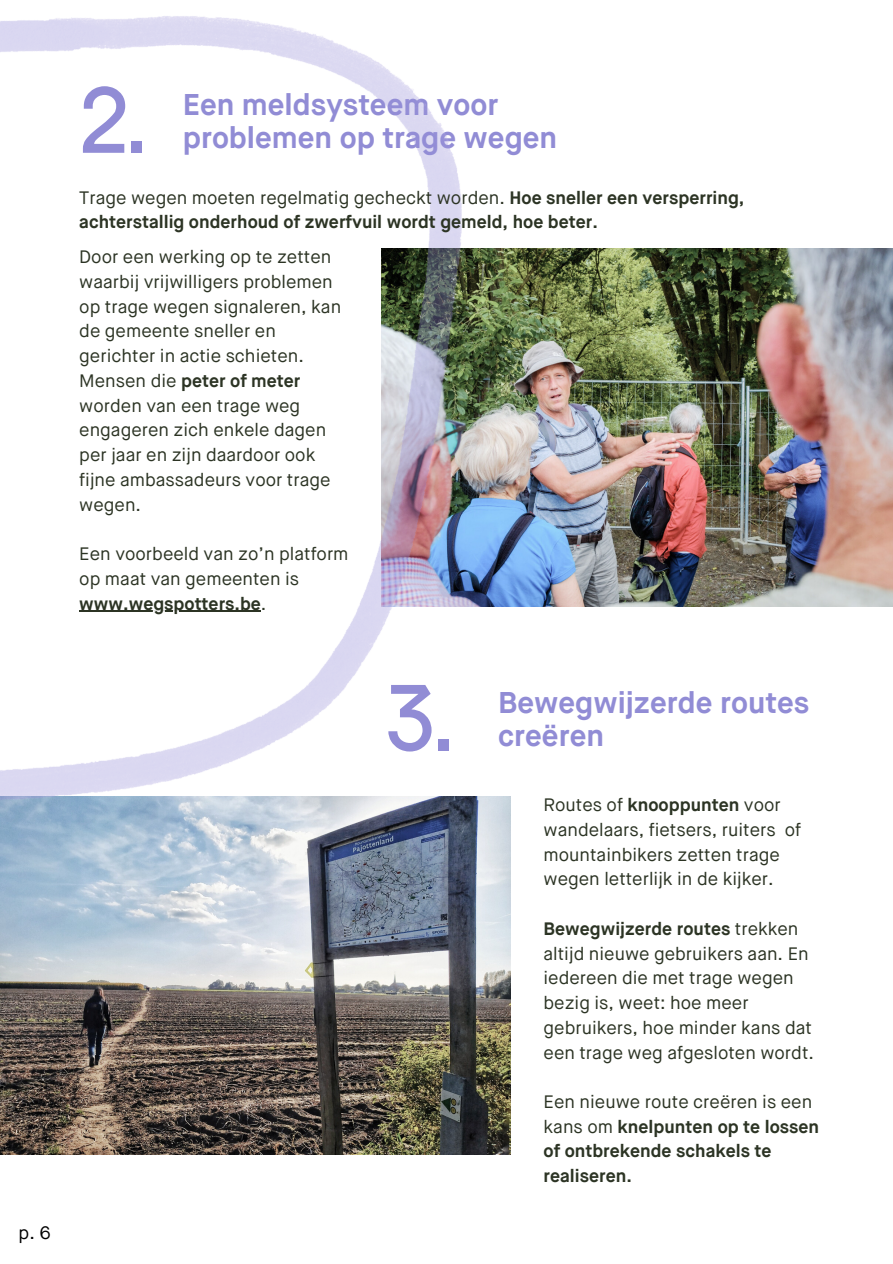
<style>
.page{position:relative;width:893px;height:1264px;background:#fff}
.page>*{position:absolute;margin:0;border:0;box-sizing:border-box;transform-origin:0 0}
.t1{font:89.85px "Fugue";color:#918cd5}
.t2{font:700 30px/32.5px "Maison Neue";color:#918cd5}
.t3{font:18px/24.8px "Maison Neue";color:#2c3424}
.t4{font:700 18px/24.8px "Maison Neue";color:#2c3424}
.t5{font:18px "Maison Neue";color:#000}
.s1{font-weight:400}
.s2{font-weight:700}
</style>
<div class="page">
<img style="left:0;top:928px;width:510px;height:226px">
<img style="left:544px;top:248px;width:348px;height:359px">
<img style="left:0;top:16px;width:544px;height:912px">
<hr style="left:79px;top:610px;width:182px;height:2px;background:#2c3424">
<p class="t5" style="left:19px;top:1225px;width:34px">p. 6</p>
<p class="t1" style="left:79px;top:68px;width:67px">2.</p>
<p class="t2" style="left:183px;top:91px;width:376px">Een meldsysteem voor problemen op trage wegen</p>
<p class="t4" style="left:79px;top:186px;width:666px"><span class="s1">Trage wegen moeten regelmatig gecheckt worden.</span> Hoe sneller een versperring, achterstallig onderhoud of zwerfvuil wordt gemeld, hoe beter.</p>
<p class="t3" style="left:79px;top:246px;width:263px">Door een werking op te zetten waarbij vrijwilligers problemen op trage wegen signaleren, kan de gemeente sneller en gerichter in actie schieten.</p>
<p class="t3" style="left:79px;top:369px;width:253px">Mensen die <span class="s2">peter of meter </span>worden van een trage weg engageren zich enkele dagen per jaar en zijn daardoor ook fijne ambassadeurs voor trage wegen.</p>
<p class="t3" style="left:79px;top:542px;width:271px">Een voorbeeld van zo’n platform op maat van gemeenten is <span class="s2">www.wegspotters.be</span>.</p>
<p class="t1" style="left:385px;top:666px;width:67px">3.</p>
<p class="t2" style="left:498px;top:688px;width:313px">Bewegwijzerde routes</p>
<p class="t2" style="left:498px;top:721px;width:108px">creëren</p>
<p class="t3" style="left:543px;top:793px;width:259px">Routes of <span class="s2">knooppunten</span> voor wandelaars, fietsers, ruiters of mountainbikers zetten trage wegen letterlijk in de kijker.</p>
<p class="t3" style="left:543px;top:917px;width:272px"><span class="s2">Bewegwijzerde routes</span> trekken altijd nieuwe gebruikers aan. En iedereen die met trage wegen bezig is, weet: hoe meer gebruikers, hoe minder kans dat een trage weg afgesloten wordt.</p>
<p class="t4" style="left:543px;top:1090px;width:277px"><span class="s1">Een nieuwe route creëren is een kans om</span> knelpunten op te lossen of ontbrekende schakels te realiseren.</p>
</div>
